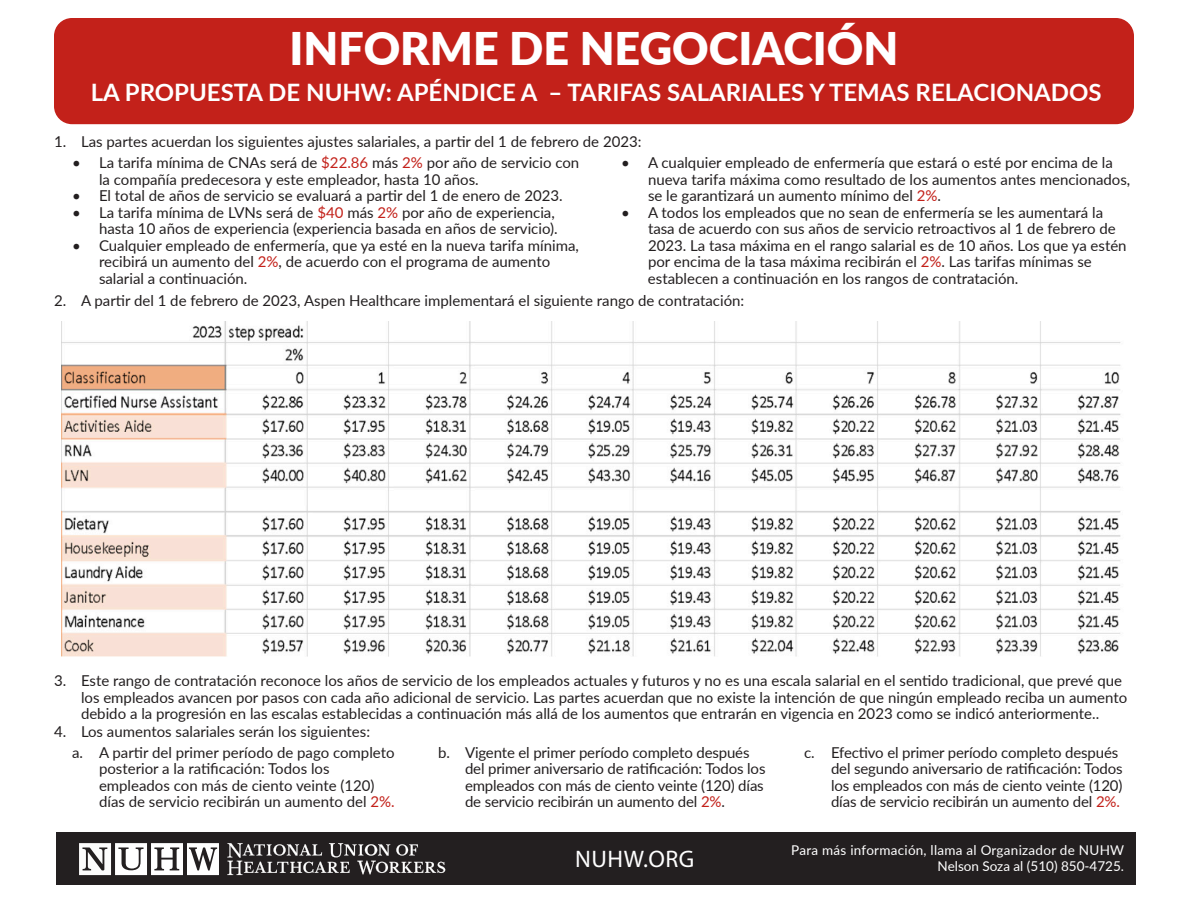
<style>
.page{position:relative;width:1188px;height:918px;background:#fff}
.page>*{position:absolute;margin:0;border:0;box-sizing:border-box;transform-origin:0 0}
.t1{font:900 45px "Lato";color:#fff}
.t2{font:700 24px "Lato";color:#fff}
.t3{font:24px "Myriad Pro";letter-spacing:.02em;color:#fff}
.t4{font:15px/16.5px "Lato";color:#231f20}
.t5{font:13.5px "Lato";letter-spacing:.02em;color:#fff}
.t6{font:13.5px "Lato";color:#fff}
.s1{color:#c3211a}
</style>
<div class="page">
<div style="left:54px;top:18px;width:1080px;height:106px;background:#c3211a;border-radius:18px"></div>
<img style="left:62px;top:322px;width:1059px;height:335px">
<div style="left:56px;top:833px;width:1080px;height:52px;background:#231f20"></div>
<svg style="left:227px;top:844px;width:218px;height:31px"></svg>
<svg style="left:79px;top:844px;width:140px;height:31px"></svg>
<p class="t1" style="left:290px;top:14px;width:610px">INFORME DE NEGOCIACIÓN</p>
<p class="t2" style="left:91px;top:74px;width:1013px">LA PROPUESTA DE NUHW: APÉNDICE A – TARIFAS SALARIALES Y TEMAS RELACIONADOS</p>
<p class="t4" style="left:54px;top:133px;width:589px">1. Las partes acuerdan los siguientes ajustes salariales, a partir del 1 de febrero de 2023:</p>
<p class="t4" style="left:99px;top:154px;width:482px;text-indent:-27px">• La tarifa mínima de CNAs será de <span class="s1">$22.86</span> más <span class="s1">2%</span> por año de servicio con la compañía predecesora y este empleador, hasta 10 años.</p>
<p class="t4" style="left:72px;top:187px;width:492px">• El total de años de servicio se evaluará a partir del 1 de enero de 2023.</p>
<p class="t4" style="left:72px;top:203px;width:487px;text-align:right">• La tarifa mínima de LVNs será de <span class="s1">$40</span> más <span class="s1">2%</span> por año de experiencia, hasta 10 años de experiencia (experiencia basada en años de servicio).</p>
<p class="t4" style="left:99px;top:236px;width:481px;text-indent:-27px">• Cualquier empleado de enfermería, que ya esté en la nueva tarifa mínima, recibirá un aumento del <span class="s1">2%</span>, de acuerdo con el programa de aumento salarial a continuación.</p>
<p class="t4" style="left:648px;top:154px;width:484px;text-indent:-27px">• A cualquier empleado de enfermería que estará o esté por encima de la nueva tarifa máxima como resultado de los aumentos antes mencionados, se le garantizará un aumento mínimo del <span class="s1">2%</span>.</p>
<p class="t4" style="left:648px;top:203px;width:480px;text-indent:-27px">• A todos los empleados que no sean de enfermería se les aumentará la tasa de acuerdo con sus años de servicio retroactivos al 1 de febrero de 2023. La tasa máxima en el rango salarial es de 10 años. Los que ya estén por encima de la tasa máxima recibirán el <span class="s1">2%</span>. Las tarifas mínimas se establecen a continuación en los rangos de contratación.</p>
<p class="t4" style="left:54px;top:292px;width:692px">2. A partir del 1 de febrero de 2023, Aspen Healthcare implementará el siguiente rango de contratación:</p>
<p class="t4" style="left:81px;top:672px;width:1048px;text-indent:-27px">3. Este rango de contratación reconoce los años de servicio de los empleados actuales y futuros y no es una escala salarial en el sentido tradicional, que prevé que los empleados avancen por pasos con cada año adicional de servicio. Las partes acuerdan que no existe la intención de que ningún empleado reciba un aumento debido a la progresión en las escalas establecidas a continuación más allá de los aumentos que entrarán en vigencia en 2023 como se indicó anteriormente..</p>
<p class="t4" style="left:54px;top:723px;width:318px">4. Los aumentos salariales serán los siguientes:</p>
<p class="t4" style="left:99px;top:744px;width:297px;text-indent:-27px">a. A partir del primer período de pago completo posterior a la ratificación: Todos los empleados con más de ciento veinte (120) días de servicio recibirán un aumento del <span class="s1">2%.</span></p>
<p class="t4" style="left:465px;top:744px;width:302px;text-indent:-27px">b. Vigente el primer período completo después del primer aniversario de ratificación: Todos los empleados con más de ciento veinte (120) días de servicio recibirán un aumento del <span class="s1">2%</span>.</p>
<p class="t4" style="left:831px;top:744px;width:293px;text-indent:-27px">c. Efectivo el primer período completo después del segundo aniversario de ratificación: Todos los empleados con más de ciento veinte (120) días de servicio recibirán un aumento del <span class="s1">2%.</span></p>
<p class="t3" style="left:575px;top:844px;width:121px">NUHW.ORG</p>
<p class="t5" style="left:791px;top:840px;width:334px">Para más información, llama al Organizador de NUHW</p>
<p class="t6" style="left:938px;top:857px;width:188px">Nelson Soza al (510) 850-4725.</p>
</div>
